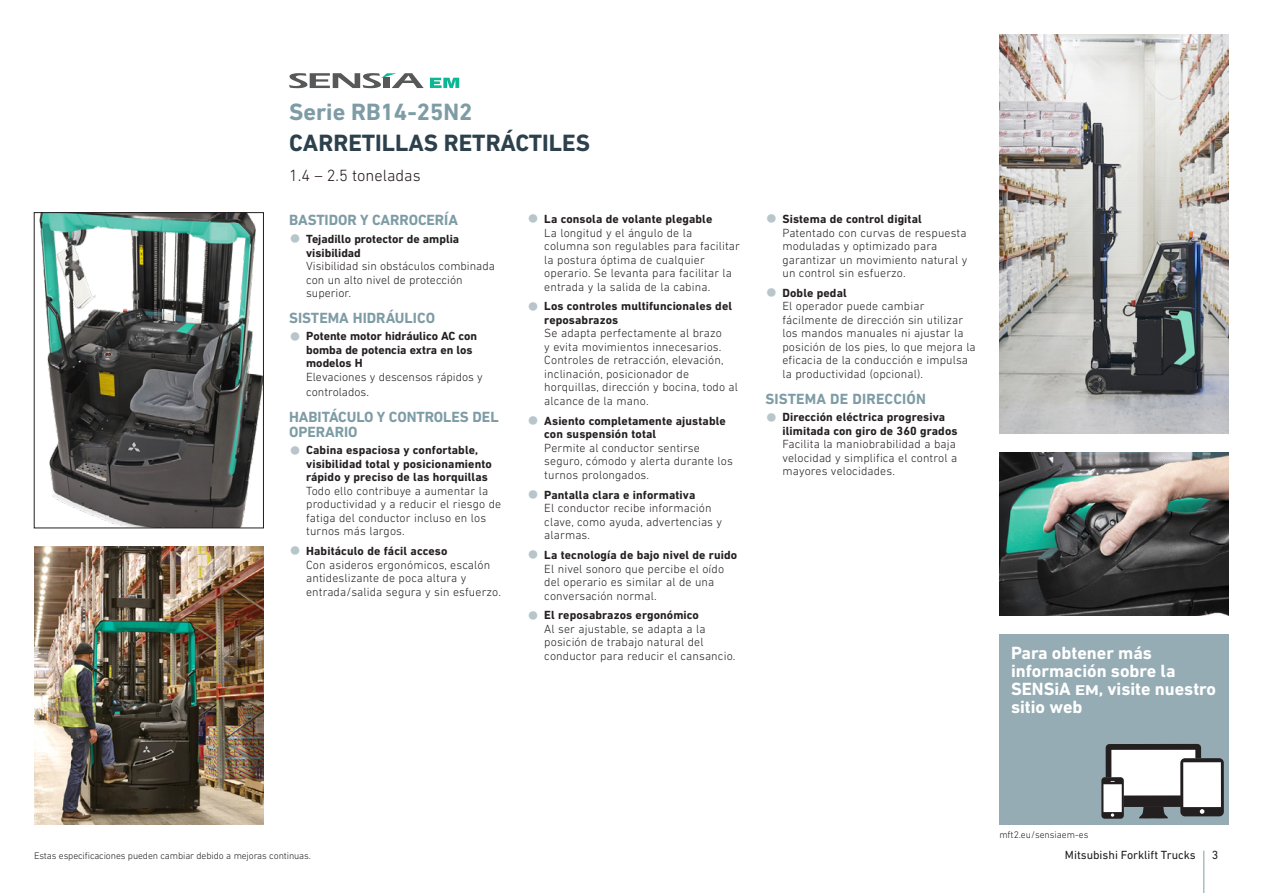
<style>
.page{position:relative;width:1263px;height:893px;background:#fff}
.page>*{position:absolute;margin:0;border:0;box-sizing:border-box;transform-origin:0 0}
.t1{font:700 24px "DIN Next LT Pro";color:#2c414c}
.t2{font:700 24px "DIN Next LT Pro";color:#7e9ca5}
.t3{font:700 18px/18px "DIN Next LT Pro";color:#fff}
.t4{font:300 16.5px "DIN Next LT Pro";color:#23191c}
.t5{font:700 15px/15px "DIN Next LT Pro";letter-spacing:-.005em;color:#7e9ca5}
.t6{font:300 12px/13.5px "DIN Next LT Pro";letter-spacing:.01em;color:#231f20}
.t7{font:700 12px/13.5px "DIN Next LT Pro";letter-spacing:.01em;color:#231f20}
.t8{font:12px "DIN Next LT Pro";color:#231f20}
.t9{font:300 9.75px "DIN Next LT Pro";letter-spacing:-.01em;color:#231f20}
.s1{font-family:"Helvetica Neue LT Std";font-weight:300;font-stretch:condensed;font-size:24px;color:#b8c6cc}
.s2{font-family:"Helvetica Neue LT Std";font-stretch:condensed;font-size:24px;color:#b8c6cc}
.s3{font-weight:700}
.s4{font-size:14.4px}
</style>
<div class="page">
<div style="left:999px;top:634px;width:230px;height:191px;background:#95acb4"></div>
<div style="left:1111px;top:750px;width:84px;height:46px;background:#fff"></div>
<svg style="left:1139px;top:807px;width:29px;height:12px"></svg>
<div style="left:1101px;top:777px;width:23px;height:42px;background:#231f20;border-radius:3px"></div>
<svg style="left:1111px;top:813px;width:3px;height:4px"></svg>
<div style="left:1103px;top:784px;width:19px;height:28px;background:#fff"></div>
<div style="left:1180px;top:758px;width:44px;height:58px;background:#231f20;border-radius:5px"></div>
<svg style="left:1200px;top:809px;width:4px;height:5px"></svg>
<div style="left:1183px;top:762px;width:38px;height:45px;background:#fff"></div>
<svg style="left:1106px;top:744px;width:95px;height:38px"></svg>
<div style="left:1124px;top:795px;width:57px;height:12px;background:#231f20"></div>
<svg style="left:289px;top:73px;width:135px;height:15px"></svg>
<svg style="left:430px;top:78px;width:29px;height:10px"></svg>
<img style="left:39px;top:214px;width:223px;height:312px">
<div style="left:34px;top:212px;width:230px;height:316px;border:1px solid #231f20"></div>
<img style="left:34px;top:546px;width:230px;height:279px">
<img style="left:999px;top:453px;width:230px;height:162px">
<img style="left:999px;top:34px;width:230px;height:400px">
<hr style="left:1203px;top:851px;width:1px;height:42px;background:#7e9ca5">
<h1 class="t2" style="left:289px;top:98px;width:185px">Serie RB14-25N2</h1>
<h1 class="t1" style="left:289px;top:129px;width:302px">CARRETILLAS RETRÁCTILES</h1>
<h3 class="t4" style="left:289px;top:165px;width:133px">1.4 – 2.5 toneladas</h3>
<p class="t5" style="left:289px;top:213px;width:170px">BASTIDOR Y CARROCERÍA</p>
<p class="t7" style="left:306px;top:232px;width:155px;text-indent:-17px"><span class="s1">•</span> Tejadillo protector de amplia visibilidad</p>
<p class="t6" style="left:306px;top:259px;width:190px">Visibilidad sin obstáculos combinada con un alto nivel de protección superior.</p>
<p class="t5" style="left:289px;top:310px;width:147px">SISTEMA HIDRÁULICO</p>
<p class="t7" style="left:306px;top:330px;width:172px;text-indent:-17px"><span class="s1">•</span> Potente motor hidráulico AC con bomba de potencia extra en los modelos H</p>
<p class="t6" style="left:306px;top:369px;width:178px;line-height:15px">Elevaciones y descensos rápidos y controlados.</p>
<p class="t5" style="left:289px;top:409px;width:211px">HABITÁCULO Y CONTROLES DEL<br>OPERARIO</p>
<p class="t7" style="left:306px;top:443px;width:187px;text-indent:-17px"><span class="s1">•</span> Cabina espaciosa y confortable, visibilidad total y posicionamiento rápido y preciso de las horquillas</p>
<p class="t6" style="left:306px;top:484px;width:197px">Todo ello contribuye a aumentar la productividad y a reducir el riesgo de fatiga del conductor incluso en los turnos más largos.</p>
<p class="t6" style="left:306px;top:544px;width:196px;text-indent:-17px"><span class="s2">•</span> <span class="s3">Habitáculo de fácil acceso<br></span>Con asideros ergonómicos, escalón antideslizante de poca altura y entrada/salida segura y sin esfuerzo.</p>
<p class="t6" style="left:544px;top:212px;width:197px;text-indent:-17px"><span class="s2">•</span> <span class="s3">La consola de volante plegable<br></span>La longitud y el ángulo de la columna son regulables para facilitar la postura óptima de cualquier operario. Se levanta para facilitar la entrada y la salida de la cabina.</p>
<p class="t7" style="left:544px;top:300px;width:189px;text-indent:-17px"><span class="s1">•</span> Los controles multifuncionales del reposabrazos</p>
<p class="t6" style="left:544px;top:326px;width:195px">Se adapta perfectamente al brazo<br>y evita movimientos innecesarios.<br>Controles de retracción, elevación, inclinación, posicionador de horquillas, dirección y bocina, todo al alcance de la mano.</p>
<p class="t7" style="left:544px;top:414px;width:183px;text-indent:-17px"><span class="s1">•</span> Asiento completamente ajustable con suspensión total</p>
<p class="t6" style="left:544px;top:441px;width:190px">Permite al conductor sentirse seguro, cómodo y alerta durante los turnos prolongados.</p>
<p class="t6" style="left:544px;top:488px;width:179px;text-indent:-17px"><span class="s2">•</span> <span class="s3">Pantalla clara e informativa<br></span>El conductor recibe información clave, como ayuda, advertencias y alarmas.</p>
<p class="t6" style="left:544px;top:548px;width:194px;text-indent:-17px"><span class="s2">•</span> <span class="s3">La tecnología de bajo nivel de ruido<br></span>El nivel sonoro que percibe el oído del operario es similar al de una conversación normal.</p>
<p class="t6" style="left:544px;top:608px;width:193px;text-indent:-17px"><span class="s2">•</span> <span class="s3">El reposabrazos ergonómico<br></span>Al ser ajustable, se adapta a la posición de trabajo natural del conductor para reducir el cansancio.</p>
<p class="t6" style="left:782px;top:212px;width:186px;text-indent:-17px"><span class="s2">•</span> <span class="s3">Sistema de control digital<br></span>Patentado con curvas de respuesta moduladas y optimizado para garantizar un movimiento natural y un control sin esfuerzo.</p>
<p class="t6" style="left:782px;top:286px;width:195px;text-indent:-17px"><span class="s2">•</span> <span class="s3">Doble pedal<br></span>El operador puede cambiar fácilmente de dirección sin utilizar los mandos manuales ni ajustar la posición de los pies, lo que mejora la eficacia de la conducción e impulsa la productividad (opcional).</p>
<p class="t5" style="left:765px;top:391px;width:162px">SISTEMA DE DIRECCIÓN</p>
<p class="t7" style="left:782px;top:410px;width:177px;text-indent:-17px"><span class="s1">•</span> Dirección eléctrica progresiva ilimitada con giro de 360 grados</p>
<p class="t6" style="left:782px;top:437px;width:176px;text-align:justify">Facilita la maniobrabilidad a baja velocidad y simplifica el control a mayores velocidades.</p>
<h2 class="t3" style="left:1011px;top:644px;width:207px">Para obtener más información sobre la<br>SENSiA <span class="s4">EM</span>, visite nuestro sitio web</h2>
<p class="t9" style="left:34px;top:850px;width:278px">Estas especificaciones pueden cambiar debido a mejoras continuas.</p>
<p class="t9" style="left:999px;top:829px;width:91px">mft2.eu/sensiaem-es</p>
<p class="t8" style="left:1065px;top:848px;width:132px">Mitsubishi Forklift Trucks</p>
<p class="t8" style="left:1212px;top:848px;width:8px">3</p>
</div>
